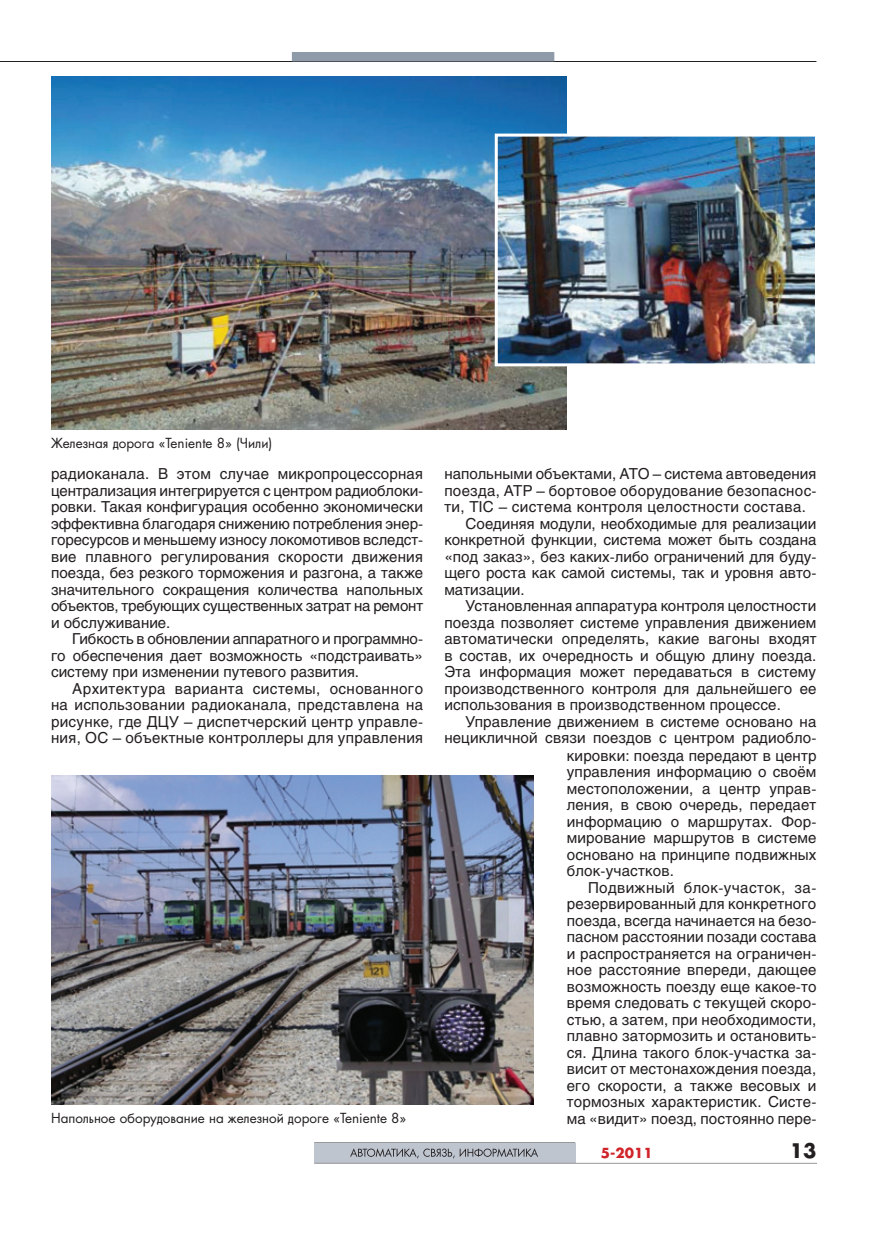
<style>
.page{position:relative;width:893px;height:1234px;background:#fff}
.page>*{position:absolute;margin:0;border:0;box-sizing:border-box;transform-origin:0 0}
.t1{font:700 19.5px "AG Fatum";color:#231f20}
.Text{font:15px/16.5px "Helios";letter-spacing:.01em;color:#231f20;text-align:justify}
.Рисунок{font:13.5px "AG Fatum";color:#231f20}
.t2{font:700 13.5px "AG Fatum";color:#d1232a}
</style>
<div class="page">
<hr style="left:0;top:61px;width:816px;height:1px;background:#231f20">
<div style="left:292px;top:53px;width:262px;height:8px;background:#8f9ba9"></div>
<div style="left:292px;top:52px;width:262px;height:9px;border:1px solid #8f9ba9"></div>
<div style="left:314px;top:1142px;width:261px;height:20px;background:#bfc5cf"></div>
<svg style="left:350px;top:1148px;width:188px;height:10px"></svg>
<hr style="left:314px;top:1162px;width:502px;height:1px;background:#231f20">
<hr style="left:314px;top:1142px;width:261px;height:1px;background:#231f20">
<img style="left:51px;top:77px;width:516px;height:352px">
<img style="left:499px;top:137px;width:315px;height:225px">
<div style="left:495px;top:133px;width:323px;height:233px;border:3px solid #fff"></div>
<img style="left:51px;top:775px;width:482px;height:328px">
<p class="Рисунок" style="left:51px;top:435px;width:223px">железная дорога «Teniente 8» (Чили)</p>
<p class="Text" style="left:51px;top:465px;width:374px">радиоканала. В этом случае микропроцессорная централизация интегрируется с центром радиоблоки&shy;ровки. Такая конфигурация особенно экономически эффективна благодаря снижению потребления энер&shy;горесурсов и меньшему износу локомотивов вследст&shy;вие плавного регулирования скорости движения поезда, без резкого торможения и разгона, а также значительного сокращения количества напольных объектов, требующих существенных затрат на ремонт и обслуживание.</p>
<p class="Text" style="left:51px;top:630px;width:374px;text-indent:21px">Гибкость в обновлении аппаратного и программно&shy;го обеспечения дает возможность «подстраивать» систему при изменении путевого развития.</p>
<p class="Text" style="left:51px;top:679px;width:374px;text-indent:21px">Архитектура варианта системы, основанного на использовании радиоканала, представлена на рисунке, где ДЦУ – диспетчерский центр управле&shy;ния, OC – объектные контроллеры для управления</p>
<p class="Рисунок" style="left:51px;top:1108px;width:357px">Напольное оборудование на железной дороге «Teniente 8»</p>
<p class="Text" style="left:444px;top:465px;width:374px">напольными объектами, АТО – система автоведения поезда, АТР – бортовое оборудование безопаснос&shy;ти, TIC – система контроля целостности состава.</p>
<p class="Text" style="left:444px;top:514px;width:374px;text-indent:21px">Соединяя модули, необходимые для реализации конкретной функции, система может быть создана «под заказ», без каких-либо ограничений для буду&shy;щего роста как самой системы, так и уровня авто&shy;матизации.</p>
<p class="Text" style="left:444px;top:597px;width:374px;text-indent:21px">Установленная аппаратура контроля целостности поезда позволяет системе управления движением автоматически определять, какие вагоны входят в состав, их очередность и общую длину поезда.<br>Эта информация может передаваться в систему производственного контроля для дальнейшего ее использования в производственном процессе.</p>
<p class="Text" style="left:466px;top:712px;width:352px">Управление движением в системе основано на</p>
<p class="Text" style="left:444px;top:729px;width:374px">нецикличной связи поездов с центром радиобло-</p>
<p class="Text" style="left:567px;top:746px;width:251px">кировки: поезда передают в центр</p>
<p class="Text" style="left:567px;top:763px;width:251px">управления информацию о своём</p>
<p class="Text" style="left:567px;top:779px;width:251px">местоположении, а центр управ-</p>
<p class="Text" style="left:567px;top:796px;width:251px">ления, в свою очередь, передает</p>
<p class="Text" style="left:567px;top:812px;width:251px">информацию о маршрутах. Фор-</p>
<p class="Text" style="left:567px;top:829px;width:251px">мирование маршрутов в системе</p>
<p class="Text" style="left:567px;top:845px;width:251px">основано на принципе подвижных</p>
<p class="Text" style="left:567px;top:862px;width:109px">блок-участков.</p>
<p class="Text" style="left:567px;top:878px;width:251px;text-indent:21px">Подвижный блок-участок, за&shy;резервированный для конкретного поезда, всегда начинается на безо&shy;пасном расстоянии позади состава и распространяется на ограничен&shy;ное расстояние впереди, дающее возможность поезду еще какое-то время следовать с текущей скоро&shy;стью, а затем, при необходимости, плавно затормозить и остановить&shy;ся. Длина такого блок-участка за&shy;висит от местонахождения поезда, его скорости, а также весовых и тормозных характеристик. Систе&shy;ма «видит» поезд, постоянно пере-</p>
<p class="t2" style="left:601px;top:1143px;width:53px">5-2011</p>
<h1 class="t1" style="left:790px;top:1137px;width:27px">13</h1>
</div>
